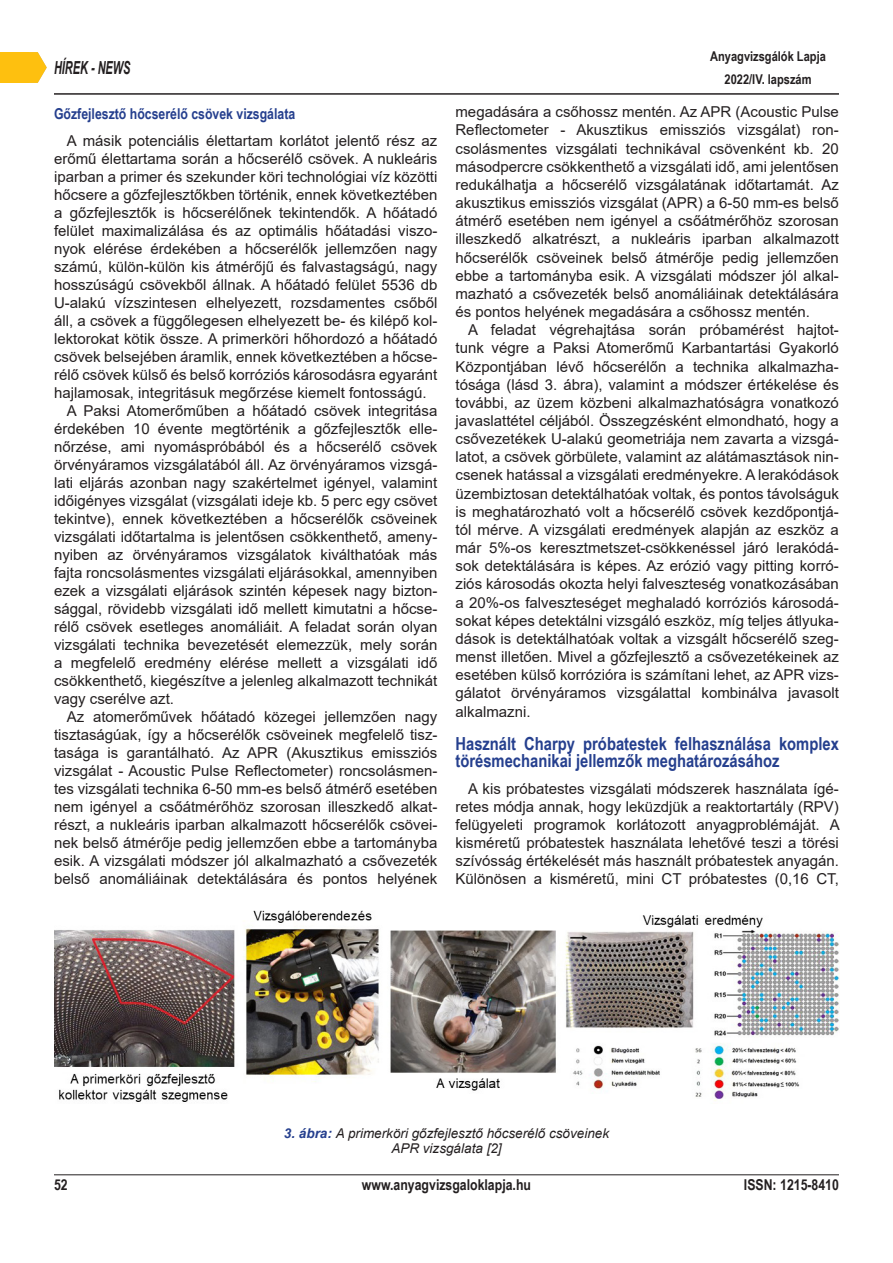
<style>
.page{position:relative;width:893px;height:1263px;background:#fff}
.page>*{position:absolute;margin:0;border:0;box-sizing:border-box;transform-origin:0 0}
.AVI_UJ_Címsor1_számo{font:700 18px/16.6px "Arial Narrow";color:#253f8e}
.t1{font:italic 700 18px "Arial Narrow";color:#231f20;scale:.74 1}
.AVI_UJ_normal_magyar{font:15px/18px "Arial";color:#231f20;text-align:justify}
.t2{font:700 15px "Arial Narrow";color:#231f20}
.AVI_UJ_Címsor1_számo-2{font:700 15px "Arial Narrow";color:#253f8e}
.t3{font:italic 13.5px/15px "Arial";color:#231f20;text-align:center}
.t4{font:700 13.5px/22.5px "Arial Narrow";color:#231f20;text-align:center}
.s1{font-weight:700;color:#253f8e}
</style>
<div class="page">
<hr style="left:54px;top:1174px;width:785px;height:1px;background:#231f20">
<hr style="left:54px;top:94px;width:785px;height:1px;background:#231f20">
<svg style="left:29px;top:52px;width:18px;height:31px"></svg>
<div style="left:0;top:52px;width:29px;height:31px;background:#fec00f"></div>
<img style="left:54px;top:910px;width:785px;height:192px">
<p class="t1" style="left:54px;top:54px;width:105px">HÍREK - NEWS</p>
<p class="AVI_UJ_Címsor1_számo-2" style="left:54px;top:103px;width:243px">Gőzfejlesztő hőcserélő csövek vizsgálata</p>
<p class="AVI_UJ_normal_magyar" style="left:54px;top:132px;width:385px;text-indent:13px">A másik potenciális élettartam korlátot jelentő rész az erőmű élettartama során a hőcserélő csövek. A nukleáris iparban a primer és szekunder köri technológiai víz közötti hőcsere a gőzfejlesztőkben történik, ennek következtében a gőzfejlesztők is hőcserélőnek tekintendők. A hőátadó felület maximalizálása és az optimális hőátadási viszo&shy;nyok elérése érdekében a hőcserélők jellemzően nagy számú, külön-külön kis átmérőjű és falvastagságú, nagy hosszúságú csövekből állnak. A hőátadó felület 5536 db U-alakú vízszintesen elhelyezett, rozsdamentes csőből áll, a csövek a függőlegesen elhelyezett be- és kilépő kol&shy;lektorokat kötik össze. A primerköri hőhordozó a hőátadó csövek belsejében áramlik, ennek következtében a hőcse&shy;rélő csövek külső és belső korróziós károsodásra egyaránt hajlamosak, integritásuk megőrzése kiemelt fontosságú.</p>
<p class="AVI_UJ_normal_magyar" style="left:54px;top:402px;width:385px;text-indent:13px">A Paksi Atomerőműben a hőátadó csövek integritása érdekében 10 évente megtörténik a gőzfejlesztők elle&shy;nőrzése, ami nyomáspróbából és a hőcserélő csövek örvényáramos vizsgálatából áll. Az örvényáramos vizsgá&shy;lati eljárás azonban nagy szakértelmet igényel, valamint időigényes vizsgálat (vizsgálati ideje kb. 5 perc egy csövet tekintve), ennek következtében a hőcserélők csöveinek vizsgálati időtartalma is jelentősen csökkenthető, amen - nyiben az örvényáramos vizsgálatok kiválthatóak más fajta roncsolásmentes vizsgálati eljárásokkal, amennyiben ezek a vizsgálati eljárások szintén képesek nagy bizton&shy;sággal, rövidebb vizsgálati idő mellett kimutatni a hőcse&shy;rélő csövek esetleges anomáliáit. A feladat során olyan vizsgálati technika bevezetését elemezzük, mely során a megfelelő eredmény elérése mellett a vizsgálati idő csökkenthető, kiegészítve a jelenleg alkalmazott technikát vagy cserélve azt.</p>
<p class="AVI_UJ_normal_magyar" style="left:54px;top:708px;width:385px;text-indent:13px">Az atomerőművek hőátadó közegei jellemzően nagy tisztaságúak, így a hőcserélők csöveinek megfelelő tisz&shy;tasága is garantálható. Az APR (Akusztikus emissziós vizsgálat - Acoustic Pulse Reflectometer) roncsolásmen&shy;tes vizsgálati technika 6-50 mm-es belső átmérő esetében nem igényel a csőátmérőhöz szorosan illeszkedő alkat&shy;részt, a nukleáris iparban alkalmazott hőcserélők csövei&shy;nek belső átmérője pedig jellemzően ebbe a tartományba esik. A vizsgálati módszer jól alkalmazható a csővezeték belső anomáliáinak detektálására és pontos helyének</p>
<p class="t4" style="left:710px;top:45px;width:117px">Anyagvizsgálók Lapja<br>2022/IV. lapszám</p>
<p class="AVI_UJ_normal_magyar" style="left:455px;top:103px;width:385px">megadására a csőhossz mentén. Az APR (Acoustic Pulse Reflectometer - Akusztikus emissziós vizsgálat) ron&shy;csolásmentes vizsgálati technikával csövenként kb. 20 másodpercre csökkenthető a vizsgálati idő, ami jelentősen redukálhatja a hőcserélő vizsgálatának időtartamát. Az akusztikus emissziós vizsgálat (APR) a 6-50 mm-es belső átmérő esetében nem igényel a csőátmérőhöz szorosan illeszkedő alkatrészt, a nukleáris iparban alkalmazott hőcserélők csöveinek belső átmérője pedig jellemzően ebbe a tartományba esik. A vizsgálati módszer jól alkal&shy;mazható a csővezeték belső anomáliáinak detektálására és pontos helyének megadására a csőhossz mentén.</p>
<p class="AVI_UJ_normal_magyar" style="left:455px;top:321px;width:385px;text-indent:13px">A feladat végrehajtása során próbamérést hajtot&shy;tunk végre a Paksi Atomerőmű Karbantartási Gyakorló Központjában lévő hőcserélőn a technika alkalmazha&shy;tósága (lásd 3. ábra), valamint a módszer értékelése és további, az üzem közbeni alkalmazhatóságra vonatkozó javaslattétel céljából. Összegzésként elmondható, hogy a csővezetékek U-alakú geometriája nem zavarta a vizsgá&shy;latot, a csövek görbülete, valamint az alátámasztások nin&shy;csenek hatással a vizsgálati eredményekre. A lerakódások üzembiztosan detektálhatóak voltak, és pontos távolságuk is meghatározható volt a hőcserélő csövek kezdőpontjá&shy;tól mérve. A vizsgálati eredmények alapján az eszköz a már 5%-os keresztmetszet-csökkenéssel járó lerakódá&shy;sok detektálására is képes. Az erózió vagy pitting korró&shy;ziós károsodás okozta helyi falveszteség vonatkozásában a 20%-os falveszteséget meghaladó korróziós károsodá&shy;sokat képes detektálni vizsgáló eszköz, míg teljes átlyuka&shy;dások is detektálhatóak voltak a vizsgált hőcserélő szeg&shy;menst illetően. Mivel a gőzfejlesztő a csővezetékeinek az esetében külső korrózióra is számítani lehet, az APR vizs&shy;gálatot örvényáramos vizsgálattal kombinálva javasolt alkalmazni.</p>
<p class="AVI_UJ_Címsor1_számo" style="left:455px;top:735px;width:385px">Használt Charpy próbatestek felhasználása komplex törésmechanikai jellemzők meghatározásához</p>
<p class="AVI_UJ_normal_magyar" style="left:455px;top:779px;width:386px;text-indent:13px">A kis próbatestes vizsgálati módszerek használata ígé&shy;retes módja annak, hogy leküzdjük a reaktortartály (RPV) felügyeleti programok korlátozott anyagproblémáját. A kisméretű próbatestek használata lehetővé teszi a törési szívósság értékelését más használt próbatestek anyagán.<br>Különösen a kisméretű, mini CT próbatestes (0,16 CT,</p>
<p class="t3" style="left:284px;top:1125px;width:327px"><span class="s1">3. ábra:</span> A primerköri gőzfejlesztő hőcserélő csöveinek<br>APR vizsgálata [2]</p>
<p class="t2" style="left:54px;top:1174px;width:15px">52</p>
<p class="t2" style="left:362px;top:1174px;width:171px">www.anyagvizsgaloklapja.hu</p>
<p class="t2" style="left:744px;top:1174px;width:97px">ISSN: 1215-8410</p>
</div>
